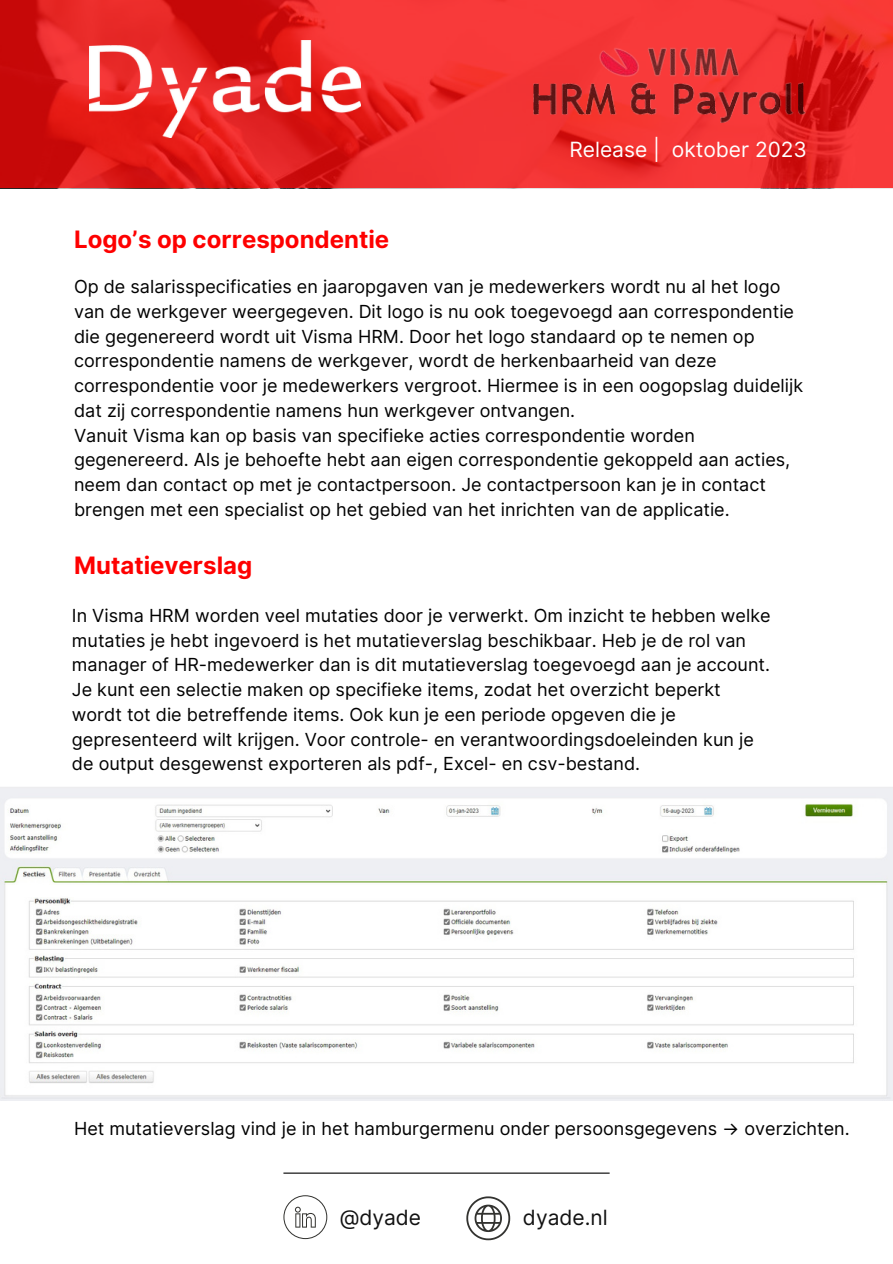
<style>
.page{position:relative;width:893px;height:1264px;background:#fff}
.page>*{position:absolute;margin:0;border:0;box-sizing:border-box;transform-origin:0 0}
.t1{font:700 24px "Inter";color:#fe0000}
.t2{font:21px "Inter";color:#fff}
.t3{font:21px "Inter";color:#111}
.t4{font:18px/24.8px "Inter";color:#000}
</style>
<div class="page">
<svg style="left:0;top:0;width:892px;height:188px;background:#e72827"></svg>
<img style="left:89px;top:41px;width:271px;height:97px">
<hr style="left:283px;top:1172px;width:326px;height:1px;background:#000">
<svg style="left:283px;top:1195px;width:44px;height:43px"></svg>
<svg style="left:466px;top:1196px;width:44px;height:44px"></svg>
<img style="left:529px;top:35px;width:281px;height:109px">
<img style="left:0;top:787px;width:892px;height:313px">
<h1 class="t1" style="left:74px;top:222px;width:317px">Logo’s op correspondentie</h1>
<p class="t2" style="left:569px;top:134px;width:239px">Release | oktober 2023</p>
<p class="t4" style="left:74px;top:274px;width:730px">Op de salarisspecificaties en jaaropgaven van je medewerkers wordt nu al het logo van de werkgever weergegeven. Dit logo is nu ook toegevoegd aan correspondentie die gegenereerd wordt uit Visma HRM. Door het logo standaard op te nemen op correspondentie namens de werkgever, wordt de herkenbaarheid van deze correspondentie voor je medewerkers vergroot. Hiermee is in een oogopslag duidelijk dat zij correspondentie namens hun werkgever ontvangen.<br>Vanuit Visma kan op basis van specifieke acties correspondentie worden gegenereerd. Als je behoefte hebt aan eigen correspondentie gekoppeld aan acties, neem dan contact op met je contactpersoon. Je contactpersoon kan je in contact brengen met een specialist op het gebied van het inrichten van de applicatie.</p>
<h1 class="t1" style="left:74px;top:547px;width:180px">Mutatieverslag</h1>
<p class="t4" style="left:72px;top:603px;width:700px">In Visma HRM worden veel mutaties door je verwerkt. Om inzicht te hebben welke mutaties je hebt ingevoerd is het mutatieverslag beschikbaar. Heb je de rol van manager of HR-medewerker dan is dit mutatieverslag toegevoegd aan je account.<br>Je kunt een selectie maken op specifieke items, zodat het overzicht beperkt wordt tot die betreffende items. Ook kun je een periode opgeven die je gepresenteerd wilt krijgen. Voor controle- en verantwoordingsdoeleinden kun je de output desgewenst exporteren als pdf-, Excel- en csv-bestand.</p>
<p class="t4" style="left:74px;top:1116px;width:777px">Het mutatieverslag vind je in het hamburgermenu onder persoonsgegevens → overzichten.</p>
<p class="t3" style="left:340px;top:1202px;width:83px">@dyade</p>
<p class="t3" style="left:523px;top:1202px;width:86px">dyade.nl</p>
</div>
